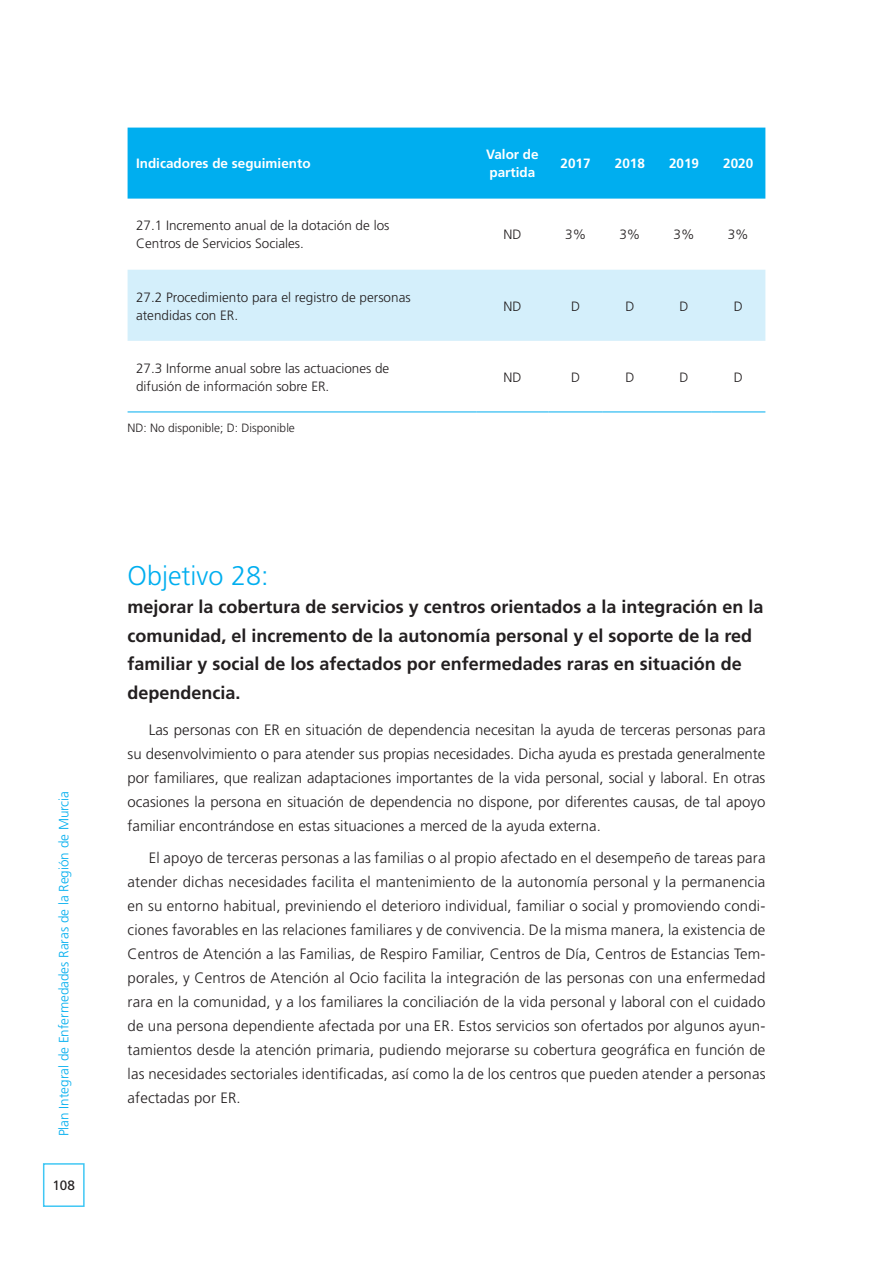
<style>
.page{position:relative;width:893px;height:1263px;background:#fff}
.page>*{position:absolute;margin:0;border:0;box-sizing:border-box;transform-origin:0 0}
.OBJETIVO{font:300 27px "Frutiger";color:#00aeef}
.OBJETIVO_TITULO{font:700 18px/28.5px "Frutiger";color:#231f20}
.CUERPO{font:300 15px/24px "Frutiger";letter-spacing:.005em;color:#231f20;text-align:justify}
.TABLA{font:300 13.5px/18px "Frutiger";color:#231f20}
.TABLA-2{font:700 13.5px/18px "Frutiger";color:#fff}
.t1{font:300 13.5px "Frutiger";color:#00aeef}
.t2{font:13.5px "Frutiger";color:#231f20}
.PIE_DE_TABLA{font:300 12px "Frutiger";color:#231f20}
</style>
<div class="page">
<div style="left:43px;top:1163px;width:42px;height:44px;border:2px solid #40c7f4"></div>
<div style="left:128px;top:128px;width:637px;height:71px;background:#00aeef"></div>
<div style="left:128px;top:270px;width:637px;height:71px;background:#d4effb"></div>
<hr style="left:128px;top:412px;width:348px;height:1px;background:#00aeef">
<hr style="left:476px;top:412px;width:73px;height:1px;background:#00aeef">
<hr style="left:549px;top:412px;width:54px;height:1px;background:#00aeef">
<hr style="left:603px;top:412px;width:54px;height:1px;background:#00aeef">
<hr style="left:657px;top:412px;width:54px;height:1px;background:#00aeef">
<hr style="left:711px;top:412px;width:54px;height:1px;background:#00aeef">
<p class="t1" style="left:56px;top:1136px;width:347px;rotate:-90deg">Plan Integral de Enfermedades Raras de la Región de Murcia</p>
<p class="t2" style="left:52px;top:1177px;width:24px">108</p>
<p class="TABLA-2" style="left:136px;top:155px;width:176px">Indicadores de seguimiento</p>
<p class="TABLA-2" style="left:486px;top:146px;width:54px">Valor de partida</p>
<p class="TABLA-2" style="left:561px;top:155px;width:32px">2017</p>
<p class="TABLA-2" style="left:615px;top:155px;width:32px">2018</p>
<p class="TABLA-2" style="left:669px;top:155px;width:32px">2019</p>
<p class="TABLA-2" style="left:723px;top:155px;width:32px">2020</p>
<p class="TABLA" style="left:136px;top:217px;width:255px">27.1 Incremento anual de la dotación de los<br>Centros de Servicios Sociales.</p>
<p class="TABLA" style="left:503px;top:226px;width:20px">ND</p>
<p class="TABLA" style="left:565px;top:226px;width:23px">3%</p>
<p class="TABLA" style="left:619px;top:226px;width:23px">3%</p>
<p class="TABLA" style="left:674px;top:226px;width:23px">3%</p>
<p class="TABLA" style="left:728px;top:226px;width:23px">3%</p>
<p class="TABLA" style="left:136px;top:288px;width:276px">27.2 Procedimiento para el registro de personas atendidas con ER.</p>
<p class="TABLA" style="left:503px;top:297px;width:20px">ND</p>
<p class="TABLA" style="left:571px;top:297px;width:11px">D</p>
<p class="TABLA" style="left:625px;top:297px;width:11px">D</p>
<p class="TABLA" style="left:680px;top:297px;width:11px">D</p>
<p class="TABLA" style="left:734px;top:297px;width:11px">D</p>
<p class="TABLA" style="left:136px;top:359px;width:255px">27.3 Informe anual sobre las actuaciones de difusión de información sobre ER.</p>
<p class="TABLA" style="left:503px;top:368px;width:20px">ND</p>
<p class="TABLA" style="left:571px;top:368px;width:11px">D</p>
<p class="TABLA" style="left:625px;top:368px;width:11px">D</p>
<p class="TABLA" style="left:680px;top:368px;width:11px">D</p>
<p class="TABLA" style="left:734px;top:368px;width:11px">D</p>
<p class="PIE_DE_TABLA" style="left:128px;top:421px;width:169px">ND: No disponible; D: Disponible</p>
<p class="OBJETIVO" style="left:128px;top:560px;width:143px">Objetivo 28:</p>
<p class="OBJETIVO_TITULO" style="left:128px;top:592px;width:637px">mejorar la cobertura de servicios y centros orientados a la integración en la comunidad, el incremento de la autonomía personal y el soporte de la red familiar y social de los afectados por enfermedades raras en situación de dependencia.</p>
<p class="CUERPO" style="left:128px;top:717px;width:639px;text-indent:21px">Las personas con ER en situación de dependencia necesitan la ayuda de terceras personas para su desenvolvimiento o para atender sus propias necesidades. Dicha ayuda es prestada generalmente por familiares, que realizan adaptaciones importantes de la vida personal, social y laboral. En otras ocasiones la persona en situación de dependencia no dispone, por diferentes causas, de tal apoyo familiar encontrándose en estas situaciones a merced de la ayuda externa.</p>
<p class="CUERPO" style="left:128px;top:846px;width:639px;text-indent:21px">El apoyo de terceras personas a las familias o al propio afectado en el desempeño de tareas para atender dichas necesidades facilita el mantenimiento de la autonomía personal y la permanencia en su entorno habitual, previniendo el deterioro individual, familiar o social y promoviendo condi&shy;ciones favorables en las relaciones familiares y de convivencia. De la misma manera, la existencia de Centros de Atención a las Familias, de Respiro Familiar, Centros de Día, Centros de Estancias Tem&shy;porales, y Centros de Atención al Ocio facilita la integración de las personas con una enfermedad rara en la comunidad, y a los familiares la conciliación de la vida personal y laboral con el cuidado de una persona dependiente afectada por una ER. Estos servicios son ofertados por algunos ayun&shy;tamientos desde la atención primaria, pudiendo mejorarse su cobertura geográfica en función de las necesidades sectoriales identificadas, así como la de los centros que pueden atender a personas afectadas por ER.</p>
</div>
